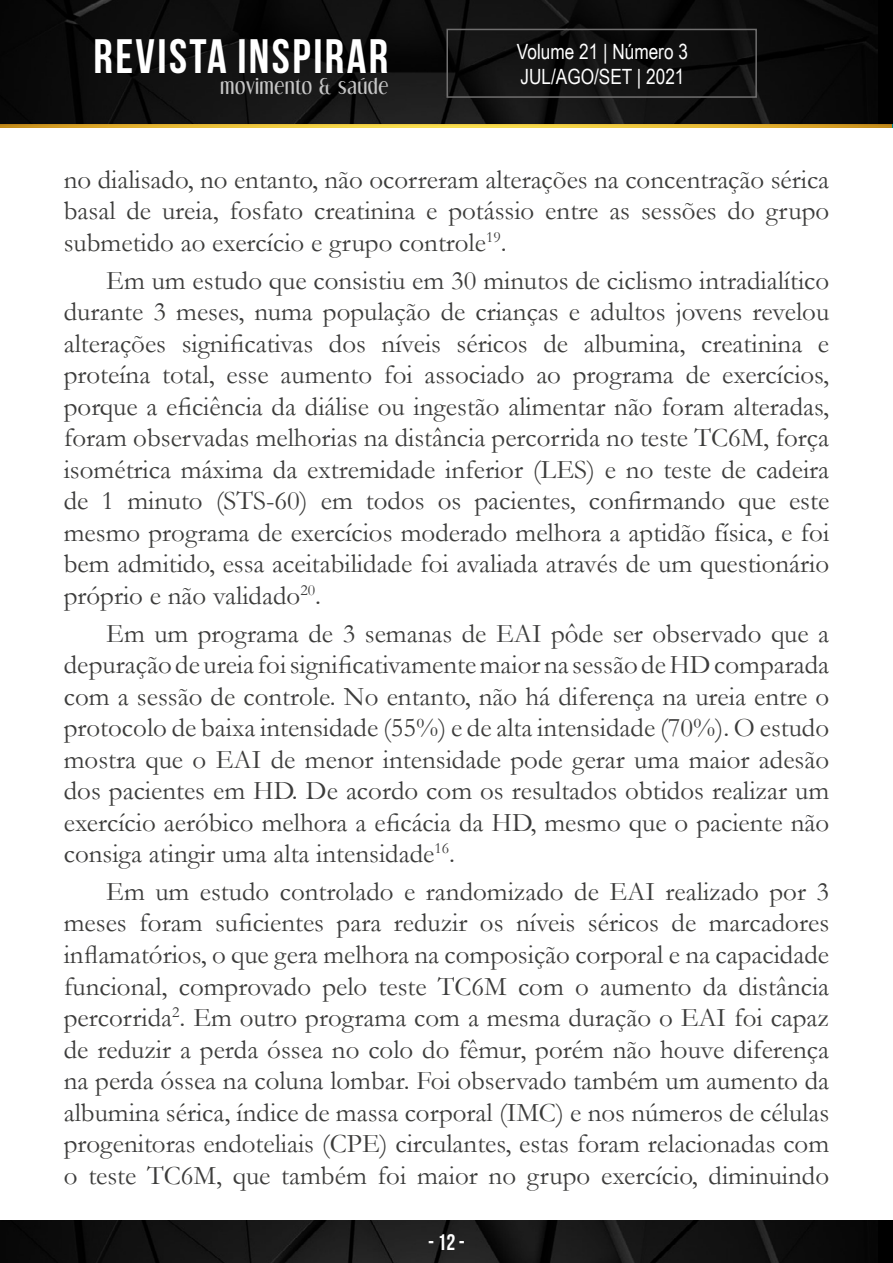
<style>
.page{position:relative;width:893px;height:1263px;background:#fff}
.page>*{position:absolute;margin:0;border:0;box-sizing:border-box;transform-origin:0 0}
.t1{font:700 48.3px "Bebas Neue";letter-spacing:.05em;color:#fff}
.t2{font:27px/31.5px "Garamond";color:#3c3c3b;text-align:justify}
.t3{font:700 22.5px "Bebas Neue";color:#fff}
.t4{font:21px/25.2px "Arial Narrow";color:#fff}
.t5{font:18.9px "Dream Orphans";letter-spacing:.05em;color:#c6c6c6}
</style>
<div class="page">
<img style="left:0;top:124px;width:891px;height:4px">
<img style="left:0;top:0;width:878px;height:124px">
<div style="left:446px;top:29px;width:311px;height:69px;border:2px solid #706f6f"></div>
<img style="left:0;top:1220px;width:878px;height:43px">
<h1 class="t1" style="left:94px;top:29px;width:296px">REVISTA INSPIRAR</h1>
<p class="t5" style="left:220px;top:75px;width:169px">movimento &amp; saúde</p>
<p class="t4" style="left:517px;top:38px;width:173px">Volume 21 | Número 3<br>JUL/AGO/SET | 2021</p>
<p class="t2" style="left:64px;top:163px;width:767px">no dialisado, no entanto, não ocorreram alterações na concentração sérica basal de ureia, fosfato creatinina e potássio entre as sessões do grupo submetido ao exercício e grupo controle<sup>19</sup>.</p>
<p class="t2" style="left:64px;top:264px;width:767px;text-indent:43px">Em um estudo que consistiu em 30 minutos de ciclismo intradialítico durante 3 meses, numa população de crianças e adultos jovens revelou alterações significativas dos níveis séricos de albumina, creatinina e proteína total, esse aumento foi associado ao programa de exercícios, porque a eficiência da diálise ou ingestão alimentar não foram alteradas, foram observadas melhorias na distância percorrida no teste TC6M, força isométrica máxima da extremidade inferior (LES) e no teste de cadeira de 1 minuto (STS-60) em todos os pacientes, confirmando que este mesmo programa de exercícios moderado melhora a aptidão física, e foi bem admitido, essa aceitabilidade foi avaliada através de um questionário próprio e não validado<sup>20</sup>.</p>
<p class="t2" style="left:64px;top:617px;width:767px;text-indent:43px">Em um programa de 3 semanas de EAI pôde ser observado que a depuração de ureia foi significativamente maior na sessão de HD comparada com a sessão de controle. No entanto, não há diferença na ureia entre o protocolo de baixa intensidade (55%) e de alta intensidade (70%). O estudo mostra que o EAI de menor intensidade pode gerar uma maior adesão dos pacientes em HD. De acordo com os resultados obtidos realizar um exercício aeróbico melhora a eficácia da HD, mesmo que o paciente não consiga atingir uma alta intensidade<sup>16</sup>.</p>
<p class="t2" style="left:64px;top:875px;width:767px;text-indent:43px">Em um estudo controlado e randomizado de EAI realizado por 3 meses foram suficientes para reduzir os níveis séricos de marcadores inflamatórios, o que gera melhora na composição corporal e na capacidade funcional, comprovado pelo teste TC6M com o aumento da distância percorrida<sup>2</sup>. Em outro programa com a mesma duração o EAI foi capaz de reduzir a perda óssea no colo do fêmur, porém não houve diferença na perda óssea na coluna lombar. Foi observado também um aumento da albumina sérica, índice de massa corporal (IMC) e nos números de células progenitoras endoteliais (CPE) circulantes, estas foram relacionadas com o teste TC6M, que também foi maior no grupo exercício, diminuindo</p>
<p class="t3" style="left:428px;top:1230px;width:38px">- 12 -</p>
</div>
